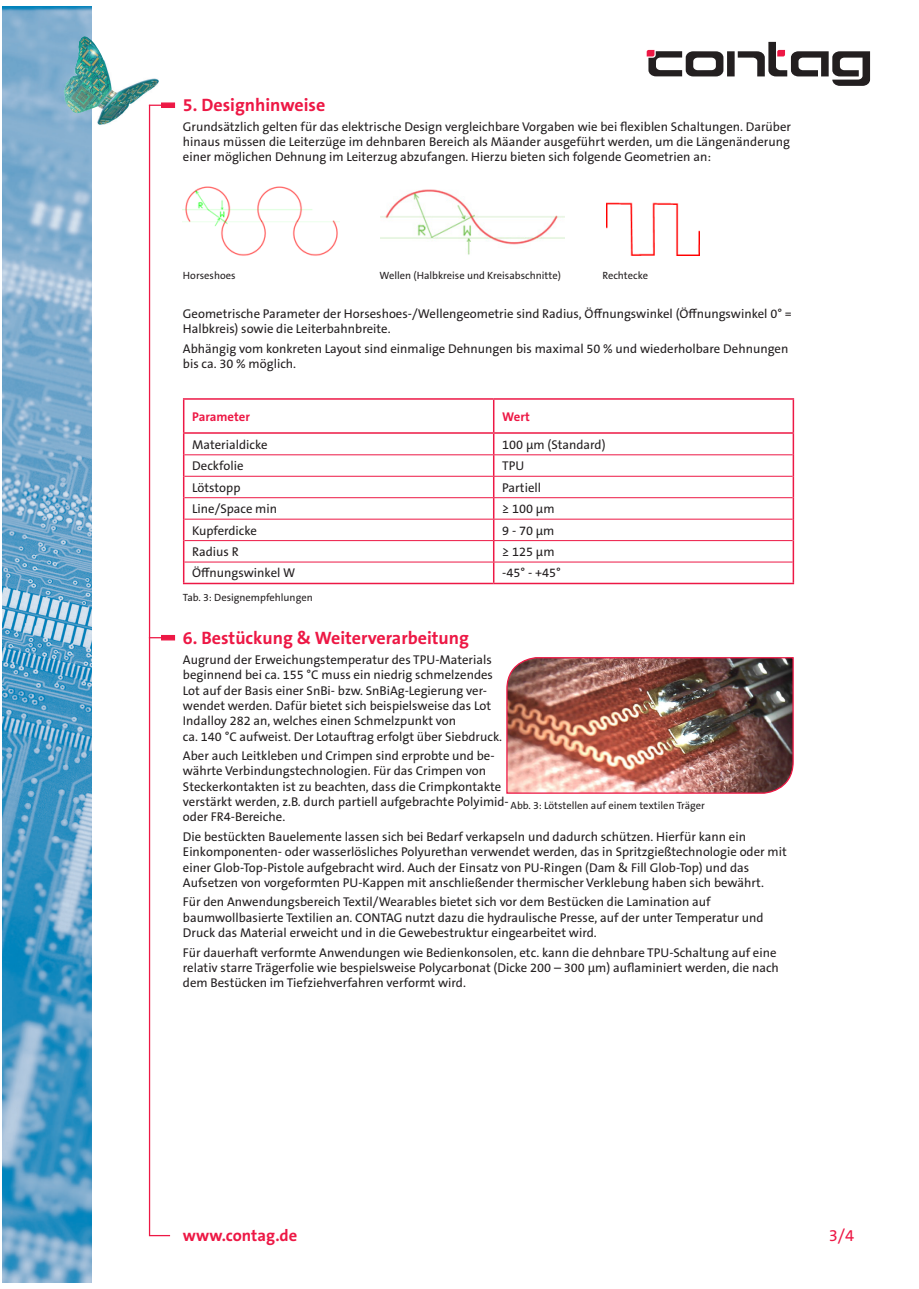
<style>
.page{position:relative;width:919px;height:1289px;background:#fff}
.page>*{position:absolute;margin:0;border:0;box-sizing:border-box;transform-origin:0 0}
.Fließtext{font:700 18px "The Sans B W7";color:#ed1845}
.Fußzeile{font:700 16.5px "The Sans B W7";color:#ed1845}
.t1{font:16.5px "The Sans B W5 Plain";color:#ed1845}
.Fließtext-2{font:12.75px/15.3px "The Sans B W5 Plain";color:#231f20}
.Tabellenkörpertext{font:12.75px "The Sans B W5 Plain";color:#231f20}
.Fließtext-3{font:700 12.75px "The Sans B W7";color:#ed1845}
.Fließtext-4{font:10.5px "The Sans B W5 Plain";color:#231f20}
</style>
<div class="page">
<img style="left:2px;top:6px;width:89px;height:1276px">
<svg style="left:646px;top:42px;width:224px;height:44px"></svg>
<img style="left:64px;top:36px;width:95px;height:90px">
<hr style="left:792px;top:434px;width:2px;height:21px;background:#ed1845">
<hr style="left:792px;top:455px;width:2px;height:21px;background:#ed1845">
<hr style="left:792px;top:476px;width:2px;height:21px;background:#ed1845">
<hr style="left:792px;top:497px;width:2px;height:22px;background:#ed1845">
<hr style="left:792px;top:519px;width:2px;height:21px;background:#ed1845">
<hr style="left:792px;top:540px;width:2px;height:22px;background:#ed1845">
<svg style="left:183px;top:434px;width:1px;height:148px"></svg>
<svg style="left:493px;top:434px;width:1px;height:148px"></svg>
<hr style="left:792px;top:562px;width:2px;height:20px;background:#ed1845">
<hr style="left:183px;top:582px;width:310px;height:2px;background:#ed1845">
<hr style="left:493px;top:582px;width:301px;height:2px;background:#ed1845">
<hr style="left:184px;top:454px;width:309px;height:1px;background:#ed1845">
<hr style="left:493px;top:454px;width:299px;height:1px;background:#ed1845">
<hr style="left:184px;top:476px;width:309px;height:1px;background:#ed1845">
<hr style="left:493px;top:476px;width:299px;height:1px;background:#ed1845">
<hr style="left:184px;top:497px;width:309px;height:1px;background:#ed1845">
<hr style="left:493px;top:497px;width:299px;height:1px;background:#ed1845">
<hr style="left:184px;top:519px;width:309px;height:1px;background:#ed1845">
<hr style="left:493px;top:519px;width:299px;height:1px;background:#ed1845">
<hr style="left:184px;top:540px;width:309px;height:1px;background:#ed1845">
<hr style="left:493px;top:540px;width:299px;height:1px;background:#ed1845">
<hr style="left:184px;top:561px;width:309px;height:1px;background:#ed1845">
<hr style="left:493px;top:561px;width:299px;height:1px;background:#ed1845">
<hr style="left:183px;top:398px;width:310px;height:2px;background:#ed1845">
<hr style="left:183px;top:400px;width:1px;height:32px;background:#ed1845">
<hr style="left:493px;top:398px;width:301px;height:2px;background:#ed1845">
<hr style="left:493px;top:400px;width:1px;height:32px;background:#ed1845">
<hr style="left:792px;top:400px;width:2px;height:32px;background:#ed1845">
<hr style="left:183px;top:432px;width:310px;height:2px;background:#ed1845">
<hr style="left:493px;top:432px;width:301px;height:2px;background:#ed1845">
<img style="left:506px;top:657px;width:288px;height:137px">
<div style="left:161px;top:635px;width:14px;height:5px;background:#ed1845"></div>
<svg style="left:148px;top:104px;width:23px;height:1132px"></svg>
<svg style="left:161px;top:102px;width:14px;height:6px"></svg>
<img style="left:183px;top:186px;width:156px;height:70px">
<img style="left:380px;top:189px;width:184px;height:66px">
<img style="left:606px;top:202px;width:93px;height:53px">
<p class="Fließtext" style="left:183px;top:93px;width:144px">5. Designhinweise</p>
<p class="Fließtext-2" style="left:183px;top:119px;width:609px;text-align:justify">Grundsätzlich gelten für das elektrische Design vergleichbare Vorgaben wie bei flexiblen Schaltungen. Darüber hinaus müssen die Leiterzüge im dehnbaren Bereich als Mäander ausgeführt werden, um die Längenänderung einer möglichen Dehnung im Leiterzug abzufangen. Hierzu bieten sich folgende Geometrien an:</p>
<p class="Fließtext-4" style="left:183px;top:268px;width:54px">Horseshoes</p>
<p class="Fließtext-4" style="left:379px;top:268px;width:183px">Wellen (Halbkreise und Kreisabschnitte)</p>
<p class="Fließtext-4" style="left:602px;top:268px;width:47px">Rechtecke</p>
<p class="Fließtext-2" style="left:183px;top:306px;width:610px">Geometrische Parameter der Horseshoes-/Wellengeometrie sind Radius, Öffnungswinkel (Öffnungswinkel 0° =<br>Halbkreis) sowie die Leiterbahnbreite.</p>
<p class="Fließtext-2" style="left:183px;top:341px;width:607px">Abhängig vom konkreten Layout sind einmalige Dehnungen bis maximal 50 % und wiederholbare Dehnungen bis ca. 30 % möglich.</p>
<p class="Fließtext-3" style="left:192px;top:408px;width:59px">Parameter</p>
<p class="Fließtext-3" style="left:502px;top:408px;width:29px">Wert</p>
<p class="Tabellenkörpertext" style="left:192px;top:436px;width:77px">Materialdicke</p>
<p class="Tabellenkörpertext" style="left:502px;top:436px;width:105px">100 µm (Standard)</p>
<p class="Tabellenkörpertext" style="left:192px;top:458px;width:53px">Deckfolie</p>
<p class="Tabellenkörpertext" style="left:502px;top:458px;width:24px">TPU</p>
<p class="Tabellenkörpertext" style="left:192px;top:479px;width:50px">Lötstopp</p>
<p class="Tabellenkörpertext" style="left:502px;top:479px;width:40px">Partiell</p>
<p class="Tabellenkörpertext" style="left:192px;top:500px;width:86px">Line/Space min</p>
<p class="Tabellenkörpertext" style="left:502px;top:500px;width:54px">≥ 100 µm</p>
<p class="Tabellenkörpertext" style="left:192px;top:522px;width:66px">Kupferdicke</p>
<p class="Tabellenkörpertext" style="left:502px;top:522px;width:54px">9 - 70 µm</p>
<p class="Tabellenkörpertext" style="left:192px;top:543px;width:48px">Radius R</p>
<p class="Tabellenkörpertext" style="left:502px;top:543px;width:54px">≥ 125 µm</p>
<p class="Tabellenkörpertext" style="left:192px;top:565px;width:104px">Öffnungswinkel W</p>
<p class="Tabellenkörpertext" style="left:502px;top:565px;width:60px">-45° - +45°</p>
<p class="Fließtext-4" style="left:183px;top:591px;width:131px">Tab. 3: Designempfehlungen</p>
<p class="Fließtext" style="left:183px;top:627px;width:287px">6. Bestückung &amp; Weiterverarbeitung</p>
<p class="Fließtext-2" style="left:183px;top:652px;width:320px">Augrund der Erweichungstemperatur des TPU-Materials beginnend bei ca. 155 °C muss ein niedrig schmelzendes Lot auf der Basis einer SnBi- bzw. SnBiAg-Legierung ver&shy;wendet werden. Dafür bietet sich beispielsweise das Lot Indalloy 282 an, welches einen Schmelzpunkt von<br>ca. 140 °C aufweist. Der Lotauftrag erfolgt über Siebdruck.</p>
<p class="Fließtext-2" style="left:183px;top:748px;width:327px">Aber auch Leitkleben und Crimpen sind erprobte und be&shy;währte Verbindungstechnologien. Für das Crimpen von Steckerkontakten ist zu beachten, dass die Crimpkontakte verstärkt werden, z.B. durch partiell aufgebrachte Polyimid&shy;oder FR4-Bereiche.</p>
<p class="Fließtext-2" style="left:183px;top:829px;width:605px">Die bestückten Bauelemente lassen sich bei Bedarf verkapseln und dadurch schützen. Hierfür kann ein Einkomponenten- oder wasserlösliches Polyurethan verwendet werden, das in Spritzgießtechnologie oder mit einer Glob-Top-Pistole aufgebracht wird. Auch der Einsatz von PU-Ringen (Dam &amp; Fill Glob-Top) und das Aufsetzen von vorgeformten PU-Kappen mit anschließender thermischer Verklebung haben sich bewährt.</p>
<p class="Fließtext-2" style="left:183px;top:894px;width:582px">Für den Anwendungsbereich Textil/Wearables bietet sich vor dem Bestücken die Lamination auf baumwollbasierte Textilien an. CONTAG nutzt dazu die hydraulische Presse, auf der unter Temperatur und<br>Druck das Material erweicht und in die Gewebestruktur eingearbeitet wird.</p>
<p class="Fließtext-2" style="left:183px;top:944px;width:597px">Für dauerhaft verformte Anwendungen wie Bedienkonsolen, etc. kann die dehnbare TPU-Schaltung auf eine relativ starre Trägerfolie wie bespielsweise Polycarbonat (Dicke 200 – 300 µm) auflaminiert werden, die nach dem Bestücken im Tiefziehverfahren verformt wird.</p>
<p class="Fließtext-4" style="left:510px;top:798px;width:196px">Abb. 3: Lötstellen auf einem textilen Träger</p>
<p class="Fußzeile" style="left:183px;top:1225px;width:116px">www.contag.de</p>
<p class="t1" style="left:828px;top:1224px;width:27px">3/4</p>
</div>
